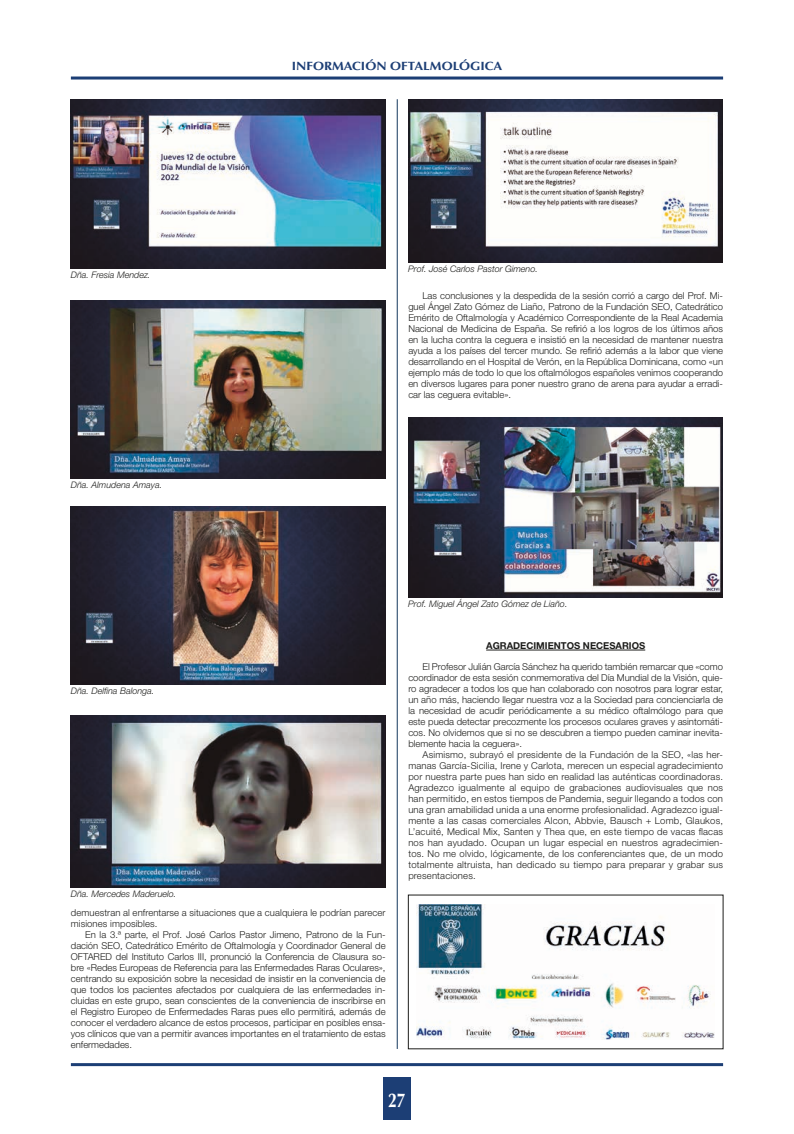
<style>
.page{position:relative;width:794px;height:1134px;background:#fff}
.page>*{position:absolute;margin:0;border:0;box-sizing:border-box;transform-origin:0 0}
.t1{font:700 20px "Optima LT Std";color:#fff;scale:.8 1}
.t2{font:700 12px "Optima LT Std";color:#1c3e75;scale:1.1 1}
.t3{font:300 9.5px/11px "Helvetica Neue LT Std";color:#1d1d1b;text-align:justify}
.t4{font:700 9.5px "Helvetica Neue LT Std";color:#1d1d1b}
.t5{font:italic 300 9px "Helvetica Neue LT Std";color:#1d1d1b}
</style>
<div class="page">
<div style="left:383px;top:1078px;width:28px;height:42px;background:#1c3e75"></div>
<hr style="left:71px;top:77px;width:652px;height:3px;background:#1c3e75">
<hr style="left:71px;top:1063px;width:652px;height:3px;background:#1c3e75">
<hr style="left:486px;top:650px;width:159px;height:1px;background:#1d1d1b">
<img style="left:417px;top:904px;width:297px;height:135px">
<img style="left:408px;top:99px;width:315px;height:164px">
<img style="left:71px;top:715px;width:315px;height:173px">
<img style="left:71px;top:99px;width:315px;height:169px">
<img style="left:71px;top:507px;width:315px;height:178px">
<img style="left:71px;top:301px;width:315px;height:178px">
<img style="left:408px;top:417px;width:315px;height:181px">
<hr style="left:397px;top:99px;width:1px;height:950px;background:#16385d">
<p class="t5" style="left:71px;top:269px;width:81px">Dña. Fresia Mendez.</p>
<p class="t5" style="left:71px;top:479px;width:93px">Dña. Almudena Amaya.</p>
<p class="t5" style="left:71px;top:686px;width:85px">Dña. Delfina Balonga.</p>
<p class="t5" style="left:71px;top:889px;width:107px">Dña. Mercedes Maderuelo.</p>
<p class="t2" style="left:292px;top:59px;width:193px">INFORMACIÓN OFTALMOLÓGICA</p>
<p class="t5" style="left:408px;top:263px;width:131px">Prof. José Carlos Pastor Gimeno.</p>
<p class="t3" style="left:408px;top:290px;width:316px;text-indent:14px">Las conclusiones y la despedida de la sesión corrió a cargo del Prof. Mi&shy;guel Ángel Zato Gómez de Liaño, Patrono de la Fundación SEO, Catedrático Emérito de Oftalmología y Académico Correspondiente de la Real Academia Nacional de Medicina de España. Se refirió a los logros de los últimos años en la lucha contra la ceguera e insistió en la necesidad de mantener nuestra ayuda a los países del tercer mundo. Se refirió además a la labor que viene desarrollando en el Hospital de Verón, en la República Dominicana, como «un ejemplo más de todo lo que los oftalmólogos españoles venimos cooperando en diversos lugares para poner nuestro grano de arena para ayudar a erradi&shy;car las ceguera evitable».</p>
<p class="t5" style="left:408px;top:598px;width:161px">Prof. Miguel Ángel Zato Gómez de Liaño.</p>
<p class="t4" style="left:486px;top:640px;width:161px">AGRADECIMIENTOS NECESARIOS</p>
<p class="t3" style="left:408px;top:661px;width:316px;text-indent:14px">El Profesor Julián García Sánchez ha querido también remarcar que «como coordinador de esta sesión conmemorativa del Día Mundial de la Visión, quie&shy;ro agradecer a todos los que han colaborado con nosotros para lograr estar, un año más, haciendo llegar nuestra voz a la Sociedad para concienciarla de la necesidad de acudir periódicamente a su médico oftalmólogo para que este pueda detectar precozmente los procesos oculares graves y asintomáti&shy;cos. No olvidemos que si no se descubren a tiempo pueden caminar inevita&shy;blemente hacia la ceguera».</p>
<p class="t3" style="left:408px;top:749px;width:316px;text-indent:14px">Asimismo, subrayó el presidente de la Fundación de la SEO, «las her&shy;manas García-Sicilia, Irene y Carlota, merecen un especial agradecimiento por nuestra parte pues han sido en realidad las auténticas coordinadoras.<br>Agradezco igualmente al equipo de grabaciones audiovisuales que nos han permitido, en estos tiempos de Pandemia, seguir llegando a todos con una gran amabilidad unida a una enorme profesionalidad. Agradezco igual&shy;mente a las casas comerciales Alcon, Abbvie, Bausch + Lomb, Glaukos, L’acuité, Medical Mix, Santen y Thea que, en este tiempo de vacas flacas nos han ayudado. Ocupan un lugar especial en nuestros agradecimien&shy;tos. No me olvido, lógicamente, de los conferenciantes que, de un modo totalmente altruista, han dedicado su tiempo para preparar y grabar sus presentaciones.</p>
<p class="t3" style="left:71px;top:907px;width:316px">demuestran al enfrentarse a situaciones que a cualquiera le podrían parecer misiones imposibles.</p>
<p class="t3" style="left:71px;top:929px;width:316px;text-indent:14px">En la 3.ª parte, el Prof. José Carlos Pastor Jimeno, Patrono de la Fun&shy;dación SEO, Catedrático Emérito de Oftalmología y Coordinador General de OFTARED del Instituto Carlos III, pronunció la Conferencia de Clausura so&shy;bre «Redes Europeas de Referencia para las Enfermedades Raras Oculares», centrando su exposición sobre la necesidad de insistir en la conveniencia de que todos los pacientes afectados por cualquiera de las enfermedades in&shy;cluidas en este grupo, sean conscientes de la conveniencia de inscribirse en el Registro Europeo de Enfermedades Raras pues ello permitirá, además de conocer el verdadero alcance de estos procesos, participar en posibles ensa&shy;yos clínicos que van a permitir avances importantes en el tratamiento de estas enfermedades.</p>
<h1 class="t1" style="left:388px;top:1088px;width:24px">27</h1>
</div>
